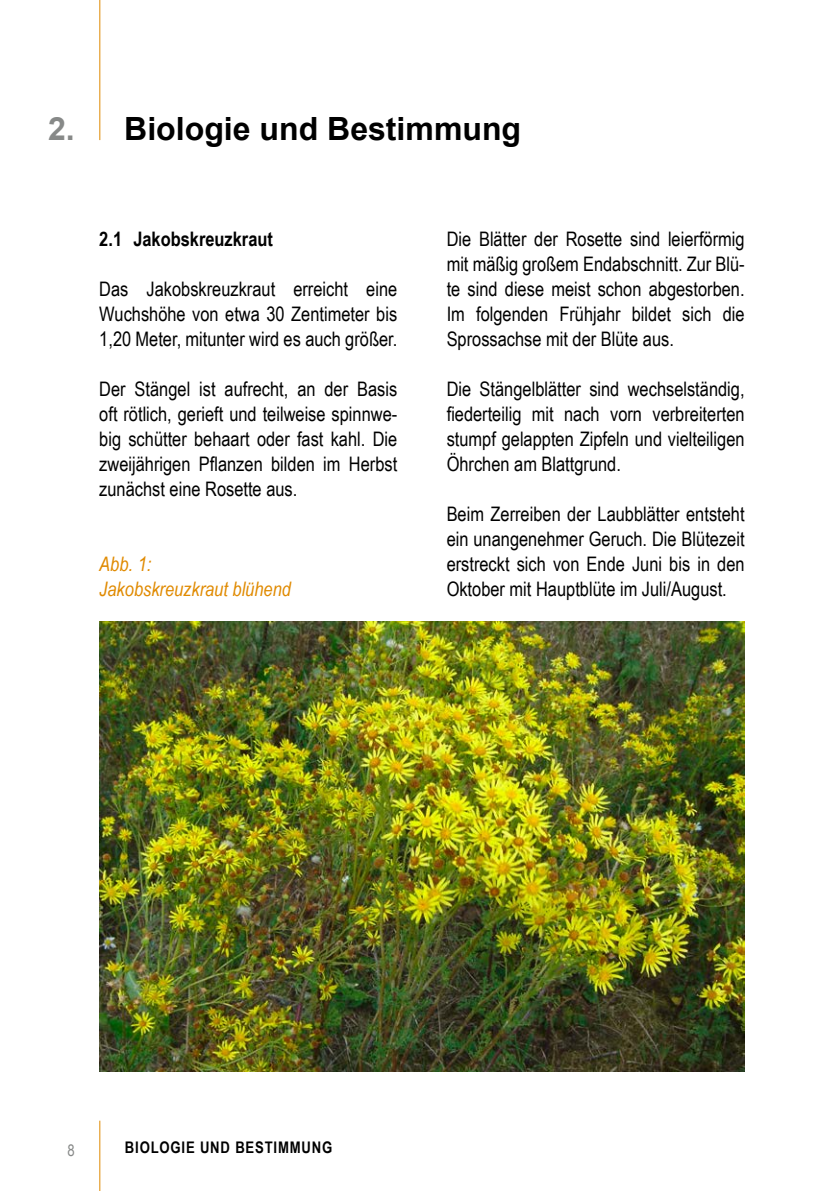
<style>
.page{position:relative;width:840px;height:1191px;background:#fff}
.page>*{position:absolute;margin:0;border:0;box-sizing:border-box;transform-origin:0 0}
.t1{font:700 32px "Arial";color:#000}
.t2{font:20px/25px "Arial Narrow";color:#000;text-align:justify}
.t3{font:italic 20px/25px "Arial Narrow";color:#e08a00}
.t4{font:700 20px "Arial Narrow";color:#000}
.t5{font:700 16px "Arial Narrow";letter-spacing:.05em;color:#000}
.t6{font:16px "Arial Narrow";color:#878988}
.s1{color:#878988}
</style>
<div class="page">
<hr style="left:99px;top:0;width:1px;height:140px;background:#e08a00">
<hr style="left:99px;top:1120px;width:1px;height:71px;background:#e08a00">
<img style="left:99px;top:621px;width:645px;height:450px">
<h1 class="t1" style="left:48px;top:107px;width:474px"><span class="s1">2.</span> Biologie und Bestimmung</h1>
<p class="t4" style="left:99px;top:224px;width:175px">2.1 Jakobskreuzkraut</p>
<p class="t2" style="left:99px;top:276px;width:299px">Das Jakobskreuzkraut erreicht eine Wuchshöhe von etwa 30 Zentimeter bis 1,20 Meter, mitunter wird es auch größer.</p>
<p class="t2" style="left:99px;top:376px;width:299px">Der Stängel ist aufrecht, an der Basis oft rötlich, gerieft und teilweise spinnwe&shy;big schütter behaart oder fast kahl. Die zweijährigen Pflanzen bilden im Herbst zunächst eine Rosette aus.</p>
<p class="t3" style="left:99px;top:551px;width:193px">Abb. 1:<br>Jakobskreuzkraut blühend</p>
<p class="t2" style="left:446px;top:226px;width:299px">Die Blätter der Rosette sind leierförmig mit mäßig großem Endabschnitt. Zur Blü&shy;te sind diese meist schon abgestorben.<br>Im folgenden Frühjahr bildet sich die Sprossachse mit der Blüte aus.</p>
<p class="t2" style="left:446px;top:376px;width:299px">Die Stängelblätter sind wechselständig, fiederteilig mit nach vorn verbreiterten stumpf gelappten Zipfeln und vielteiligen Öhrchen am Blattgrund.</p>
<p class="t2" style="left:446px;top:501px;width:299px">Beim Zerreiben der Laubblätter entsteht ein unangenehmer Geruch. Die Blütezeit erstreckt sich von Ende Juni bis in den Oktober mit Hauptblüte im Juli/August.</p>
<p class="t6" style="left:67px;top:1138px;width:9px">8</p>
<p class="t5" style="left:125px;top:1135px;width:209px">BIOLOGIE UND BESTIMMUNG</p>
</div>
